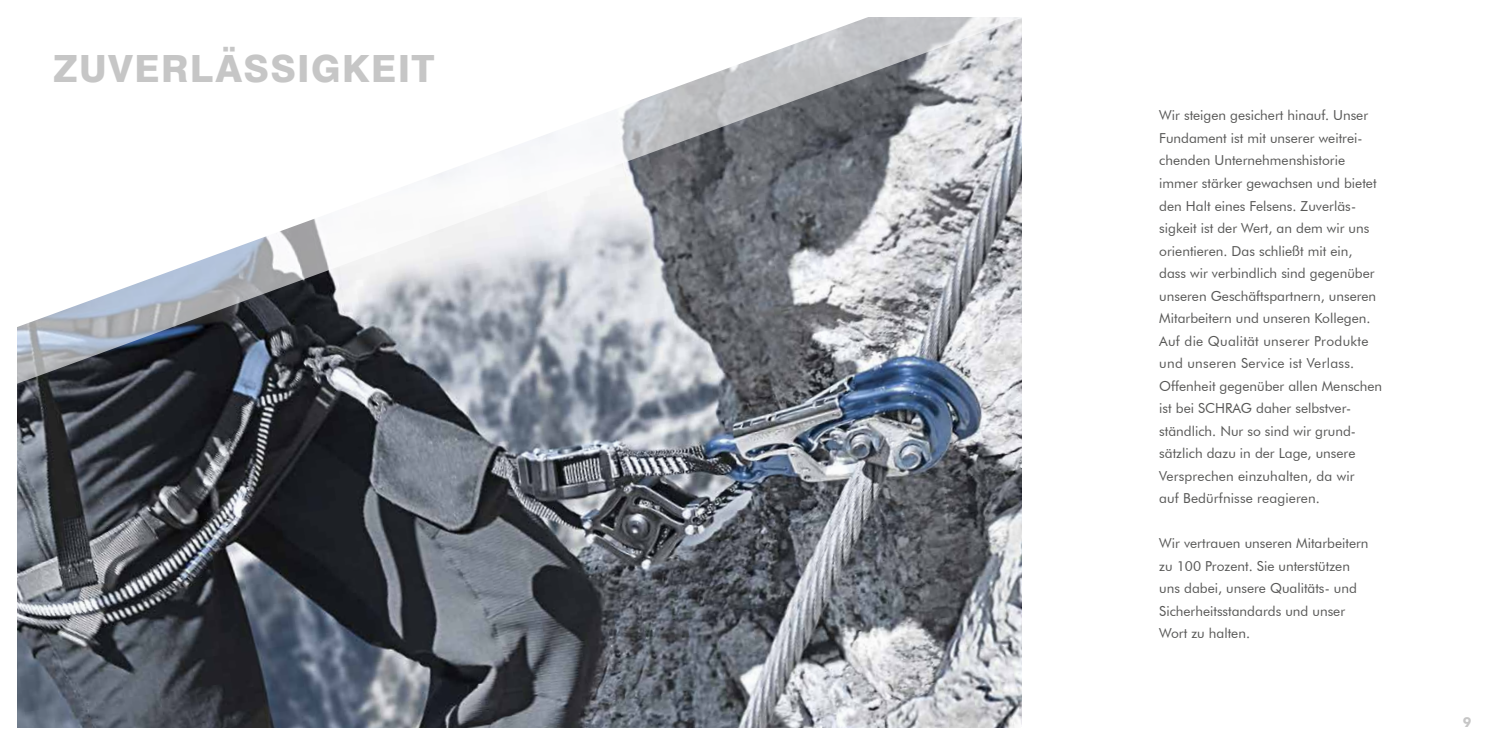
<style>
.page{position:relative;width:1489px;height:745px;background:#fff}
.page>*{position:absolute;margin:0;border:0;box-sizing:border-box;transform-origin:0 0}
.t1{font:800 37.5px "Swiss 721 BT";letter-spacing:.04em;color:#c6c6c6}
.t2{font:13.75px/22.5px "Futura BT";color:#575756}
.t3{font:700 13.75px "Futura BT";color:#c6c6c6}
</style>
<div class="page">
<img style="left:18px;top:453px;width:1002px;height:273px">
<svg style="left:17px;top:17px;width:1004px;height:436px"></svg>
<svg style="left:17px;top:17px;width:898px;height:316px"></svg>
<h1 class="t1" style="left:53px;top:54px;width:383px">ZUVERLÄSSIGKEIT</h1>
<p class="t2" style="left:1159px;top:105px;width:224px">Wir steigen gesichert hinauf. Unser Fundament ist mit unserer weitrei&shy;chenden Unternehmenshistorie immer stärker gewachsen und bietet den Halt eines Felsens. Zuverläs&shy;sigkeit ist der Wert, an dem wir uns orientieren. Das schließt mit ein, dass wir verbindlich sind gegenüber unseren Geschäftspartnern, unseren Mitarbeitern und unseren Kollegen.<br>Auf die Qualität unserer Produkte und unseren Service ist Verlass.<br>Offenheit gegenüber allen Menschen ist bei SCHRAG daher selbstver&shy;ständlich. Nur so sind wir grund&shy;sätzlich dazu in der Lage, unsere Versprechen einzuhalten, da wir<br>auf Bedürfnisse reagieren.</p>
<p class="t2" style="left:1159px;top:533px;width:211px">Wir vertrauen unseren Mitarbeitern zu 100 Prozent. Sie unterstützen uns dabei, unsere Qualitäts- und<br>Sicherheitsstandards und unser<br>Wort zu halten.</p>
<p class="t3" style="left:1462px;top:716px;width:10px">9</p>
</div>
